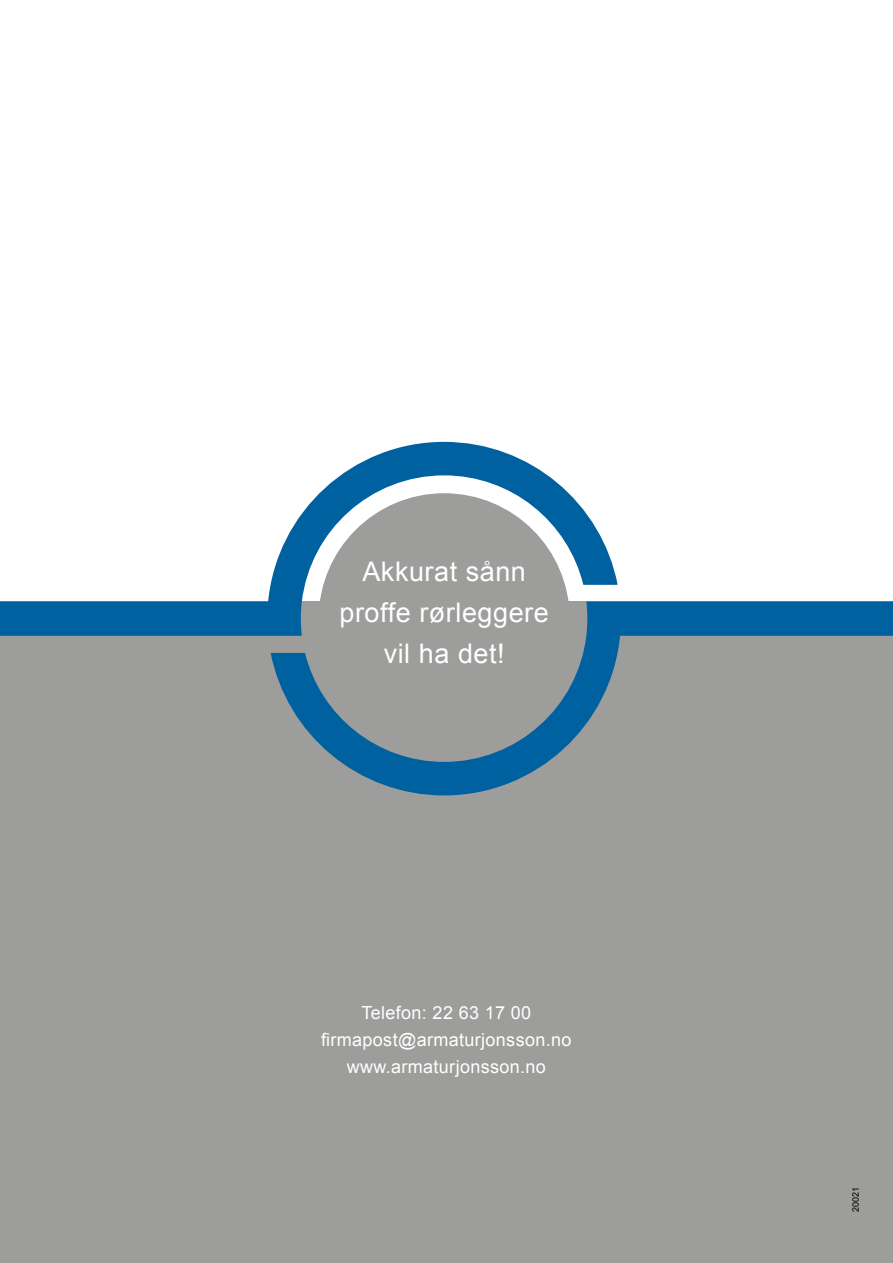
<style>
.page{position:relative;width:893px;height:1263px;background:#fff}
.page>*{position:absolute;margin:0;border:0;box-sizing:border-box;transform-origin:0 0}
.t1{font:27px/41.2px "Arial";letter-spacing:.02em;color:#fff;text-align:center}
.t2{font:18px/27px "Arial";letter-spacing:.02em;color:#fff;text-align:center}
.t3{font:9px "Arial";color:#000}
</style>
<div class="page">
<div style="left:0;top:601px;width:893px;height:662px;background:#9d9d9c"></div>
<svg style="left:271px;top:601px;width:622px;height:194px"></svg>
<svg style="left:0;top:442px;width:618px;height:194px"></svg>
<div style="left:319px;top:493px;width:251px;height:251px;background:#9d9d9c;border-radius:50%"></div>
<h1 class="t1" style="left:340px;top:551px;width:211px">Akkurat sånn proffe rørleggere vil ha det!</h1>
<p class="t2" style="left:321px;top:999px;width:252px">Telefon: 22 63 17 00 firmapost@armaturjonsson.no www.armaturjonsson.no</p>
<p class="t3" style="left:850px;top:1212px;width:27px;rotate:-90deg">20021</p>
</div>
